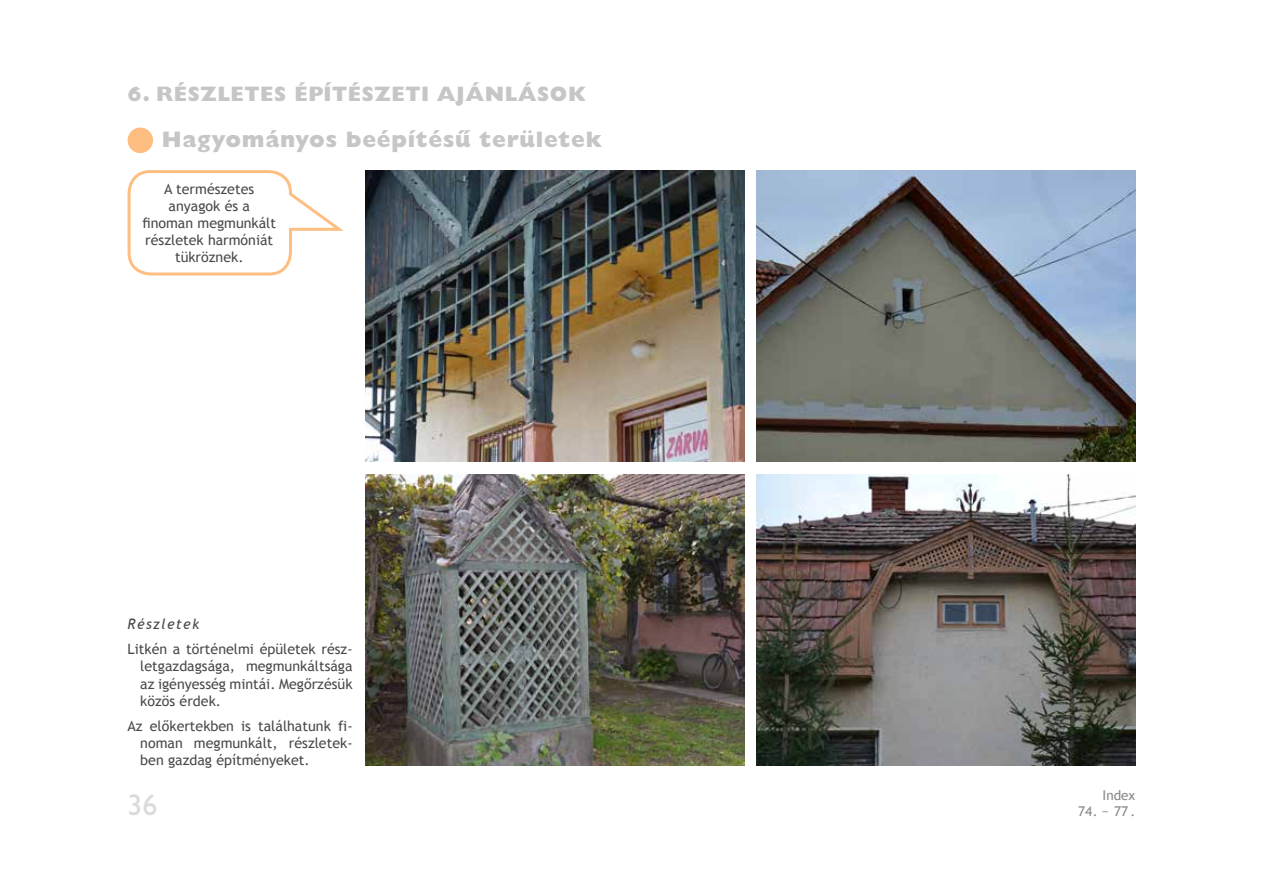
<style>
.page{position:relative;width:1263px;height:893px;background:#fff}
.page>*{position:absolute;margin:0;border:0;box-sizing:border-box;transform-origin:0 0}
.t1{font:30px "H Gill Sans A";color:#dadada}
.t2{font:22.5px "H Gill Sans Extra Bold A";letter-spacing:.03em;color:#c6c6c6}
.t3{font:21px "H Gill Sans Extra Bold A";letter-spacing:.03em;color:#c6c6c6}
.t4{font:14.25px/17.1px "Trebuchet MS";color:#4a4a49;text-align:justify}
.t5{font:italic 14.25px "Trebuchet MS";letter-spacing:.09em;color:#4a4a49}
.t6{font:13.5px "Trebuchet MS";color:#898888}
</style>
<div class="page">
<div style="left:128px;top:128px;width:25px;height:25px;background:#ffbe81;border-radius:50%"></div>
<svg style="left:127px;top:170px;width:217px;height:106px"></svg>
<img style="left:365px;top:170px;width:379px;height:291px">
<img style="left:365px;top:474px;width:379px;height:291px">
<img style="left:757px;top:170px;width:378px;height:291px">
<img style="left:757px;top:474px;width:378px;height:291px">
<h3 class="t3" style="left:128px;top:81px;width:459px">6. RÉSZLETES ÉPÍTÉSZETI AJÁNLÁSOK</h3>
<h2 class="t2" style="left:162px;top:126px;width:441px">Hagyományos beépítésû területek</h2>
<p class="t4" style="left:142px;top:180px;width:135px;text-align:center">A természetes anyagok és a finoman megmunkált részletek harmóniát tükröznek.</p>
<p class="t5" style="left:128px;top:615px;width:73px">Részletek</p>
<p class="t4" style="left:140px;top:641px;width:214px;text-indent:-13px">Litkén a történelmi épületek rész&shy;letgazdagsága, megmunkáltsága az igényesség mintái. Megőrzésük közös érdek.</p>
<p class="t4" style="left:140px;top:718px;width:214px;text-indent:-13px">Az előkertekben is találhatunk fi&shy;noman megmunkált, részletek&shy;ben gazdag építményeket.</p>
<h1 class="t1" style="left:128px;top:788px;width:31px">36</h1>
<p class="t6" style="left:1102px;top:787px;width:34px">Index</p>
<p class="t6" style="left:1078px;top:803px;width:59px">74. − 77.</p>
</div>
